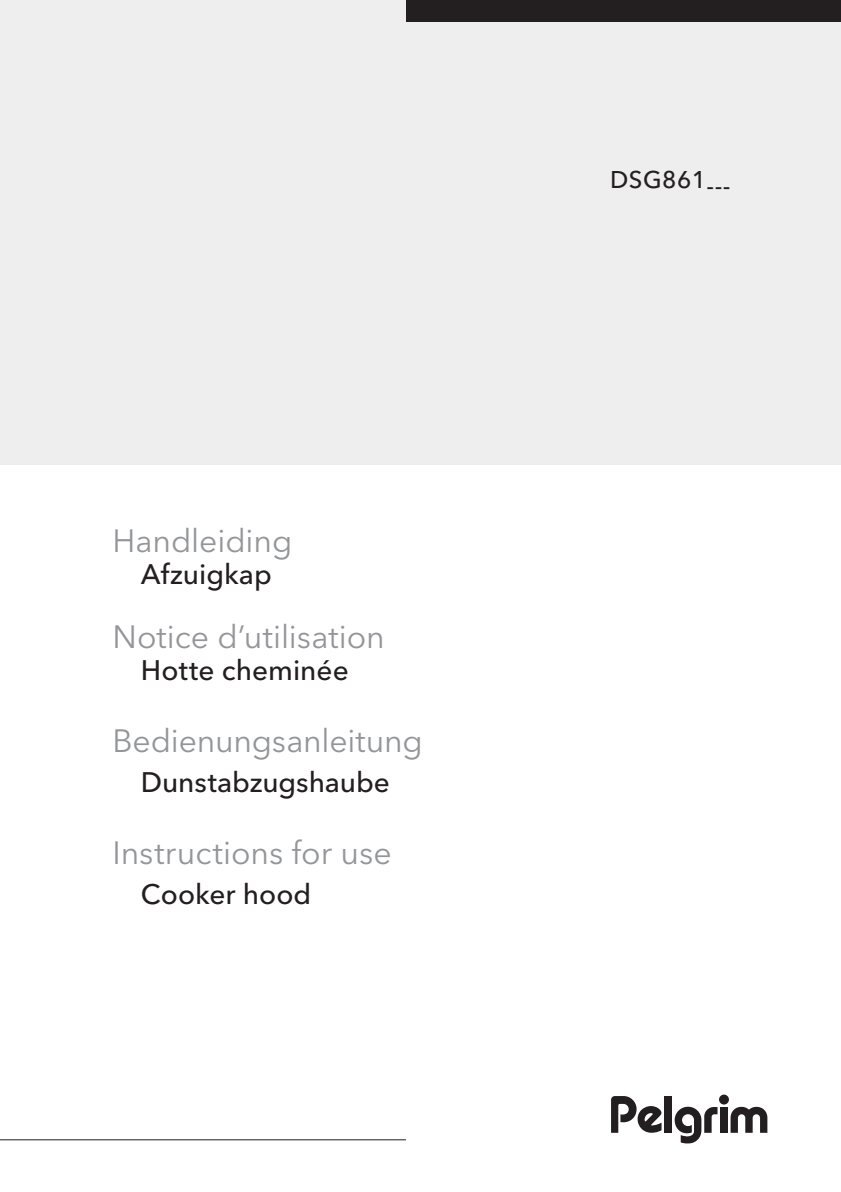
<style>
.page{position:relative;width:841px;height:1192px;background:#fff}
.page>*{position:absolute;margin:0;border:0;box-sizing:border-box;transform-origin:0 0}
.t1{font:32px "Avenir Next W1 G";color:#939598}
.t2{font:500 28px "Avenir Next W1 G";color:#231f20}
.t3{font:500 24px "Avenir Next W1 G";letter-spacing:.02em;color:#231f20}
</style>
<div class="page">
<div style="left:0;top:0;width:841px;height:464px;background:#eeeeef"></div>
<div style="left:406px;top:0;width:435px;height:22px;background:#231f20"></div>
<hr style="left:0;top:1139px;width:406px;height:1px;background:#231f20">
<div style="left:664px;top:1095px;width:7px;height:37px;background:#231f20"></div>
<div style="left:720px;top:1106px;width:7px;height:26px;background:#231f20"></div>
<div style="left:719px;top:1094px;width:10px;height:10px;background:#231f20;border-radius:50%"></div>
<svg style="left:611px;top:1096px;width:50px;height:37px"></svg>
<svg style="left:730px;top:1106px;width:37px;height:26px"></svg>
<svg style="left:674px;top:1106px;width:43px;height:37px"></svg>
<p class="t1" style="left:112px;top:521px;width:181px">Handleiding</p>
<p class="t2" style="left:141px;top:557px;width:132px">Afzuigkap</p>
<p class="t1" style="left:112px;top:617px;width:274px">Notice d’utilisation</p>
<p class="t2" style="left:141px;top:653px;width:209px">Hotte cheminée</p>
<p class="t1" style="left:112px;top:721px;width:312px">Bedienungsanleitung</p>
<p class="t2" style="left:141px;top:765px;width:250px">Dunstabzugshaube</p>
<p class="t1" style="left:112px;top:833px;width:281px">Instructions for use</p>
<p class="t2" style="left:141px;top:877px;width:172px">Cooker hood</p>
<p class="t3" style="left:610px;top:165px;width:122px">DSG861---</p>
</div>
